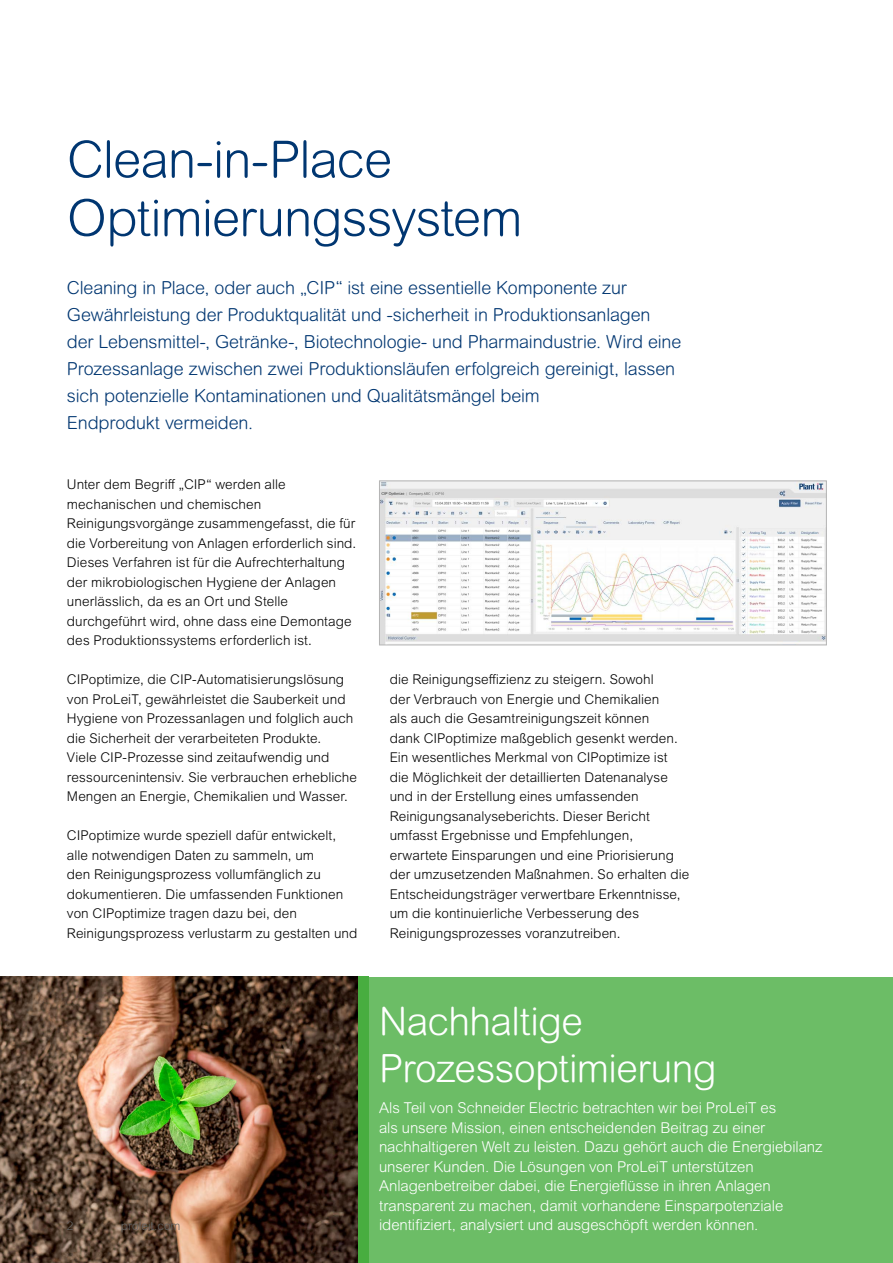
<style>
.page{position:relative;width:893px;height:1263px;background:#fff}
.page>*{position:absolute;margin:0;border:0;box-sizing:border-box;transform-origin:0 0}
.t1{font:300 51px/58.5px "Arial Rounded MT Pro";letter-spacing:-.02em;color:#003671}
.t2{font:300 39px/46.5px "Arial Rounded MT Pro";letter-spacing:-.015em;color:#fff}
.t3{font:300 18px/27px "Arial Rounded MT Pro";letter-spacing:-.01em;color:#003671}
.t4{font:300 15px/19.5px "Arial Rounded MT Pro";letter-spacing:-.005em;color:#fff}
.t5{font:300 13.5px/19.5px "Arial MT Pro";letter-spacing:.005em;color:#000}
.t6{font:300 12px "Arial Rounded MT Pro";color:#636463}
</style>
<div class="page">
<div style="left:0;top:977px;width:893px;height:286px;background:#6cbd66"></div>
<div style="left:0;top:977px;width:368px;height:286px;background:#48ad40"></div>
<img style="left:0;top:977px;width:358px;height:286px">
<img style="left:381px;top:482px;width:444px;height:161px">
<div style="left:379px;top:480px;width:448px;height:165px;border:1px solid #b5b5b5"></div>
<h1 class="t1" style="left:67px;top:132px;width:457px">Clean-in-Place<br>Optimierungssystem</h1>
<p class="t3" style="left:67px;top:275px;width:616px">Cleaning in Place, oder auch „CIP“ ist eine essentielle Komponente zur Gewährleistung der Produktqualität und -sicherheit in Produktionsanlagen der Lebensmittel-, Getränke-, Biotechnologie- und Pharmaindustrie. Wird eine Prozessanlage zwischen zwei Produktionsläufen erfolgreich gereinigt, lassen sich potenzielle Kontaminationen und Qualitätsmängel beim<br>Endprodukt vermeiden.</p>
<p class="t5" style="left:67px;top:475px;width:291px">Unter dem Begriff „CIP“ werden alle mechanischen und chemischen Reinigungsvorgänge zusammengefasst, die für die Vorbereitung von Anlagen erforderlich sind.<br>Dieses Verfahren ist für die Aufrechterhaltung der mikrobiologischen Hygiene der Anlagen unerlässlich, da es an Ort und Stelle durchgeführt wird, ohne dass eine Demontage des Produktionssystems erforderlich ist.</p>
<p class="t5" style="left:67px;top:670px;width:292px">CIPoptimize, die CIP-Automatisierungslösung von ProLeiT, gewährleistet die Sauberkeit und Hygiene von Prozessanlagen und folglich auch die Sicherheit der verarbeiteten Produkte.<br>Viele CIP-Prozesse sind zeitaufwendig und ressourcenintensiv. Sie verbrauchen erhebliche Mengen an Energie, Chemikalien und Wasser.</p>
<p class="t5" style="left:67px;top:826px;width:292px">CIPoptimize wurde speziell dafür entwickelt, alle notwendigen Daten zu sammeln, um<br>den Reinigungsprozess vollumfänglich zu dokumentieren. Die umfassenden Funktionen von CIPoptimize tragen dazu bei, den Reinigungsprozess verlustarm zu gestalten und</p>
<p class="t5" style="left:390px;top:670px;width:301px">die Reinigungseffizienz zu steigern. Sowohl<br>der Verbrauch von Energie und Chemikalien<br>als auch die Gesamtreinigungszeit können<br>dank CIPoptimize maßgeblich gesenkt werden.<br>Ein wesentliches Merkmal von CIPoptimize ist die Möglichkeit der detaillierten Datenanalyse und in der Erstellung eines umfassenden Reinigungsanalyseberichts. Dieser Bericht umfasst Ergebnisse und Empfehlungen, erwartete Einsparungen und eine Priorisierung der umzusetzenden Maßnahmen. So erhalten die Entscheidungsträger verwertbare Erkenntnisse, um die kontinuierliche Verbesserung des Reinigungsprozesses voranzutreiben.</p>
<p class="t6" style="left:67px;top:1219px;width:8px">2</p>
<p class="t6" style="left:121px;top:1219px;width:61px">proleit.com</p>
<h2 class="t2" style="left:379px;top:1000px;width:339px">Nachhaltige<br>Prozessoptimierung</h2>
<p class="t4" style="left:379px;top:1099px;width:445px">Als Teil von Schneider Electric betrachten wir bei ProLeiT es<br>als unsere Mission, einen entscheidenden Beitrag zu einer nachhaltigeren Welt zu leisten. Dazu gehört auch die Energiebilanz unserer Kunden. Die Lösungen von ProLeiT unterstützen Anlagenbetreiber dabei, die Energieflüsse in ihren Anlagen transparent zu machen, damit vorhandene Einsparpotenziale identifiziert, analysiert und ausgeschöpft werden können.</p>
</div>
